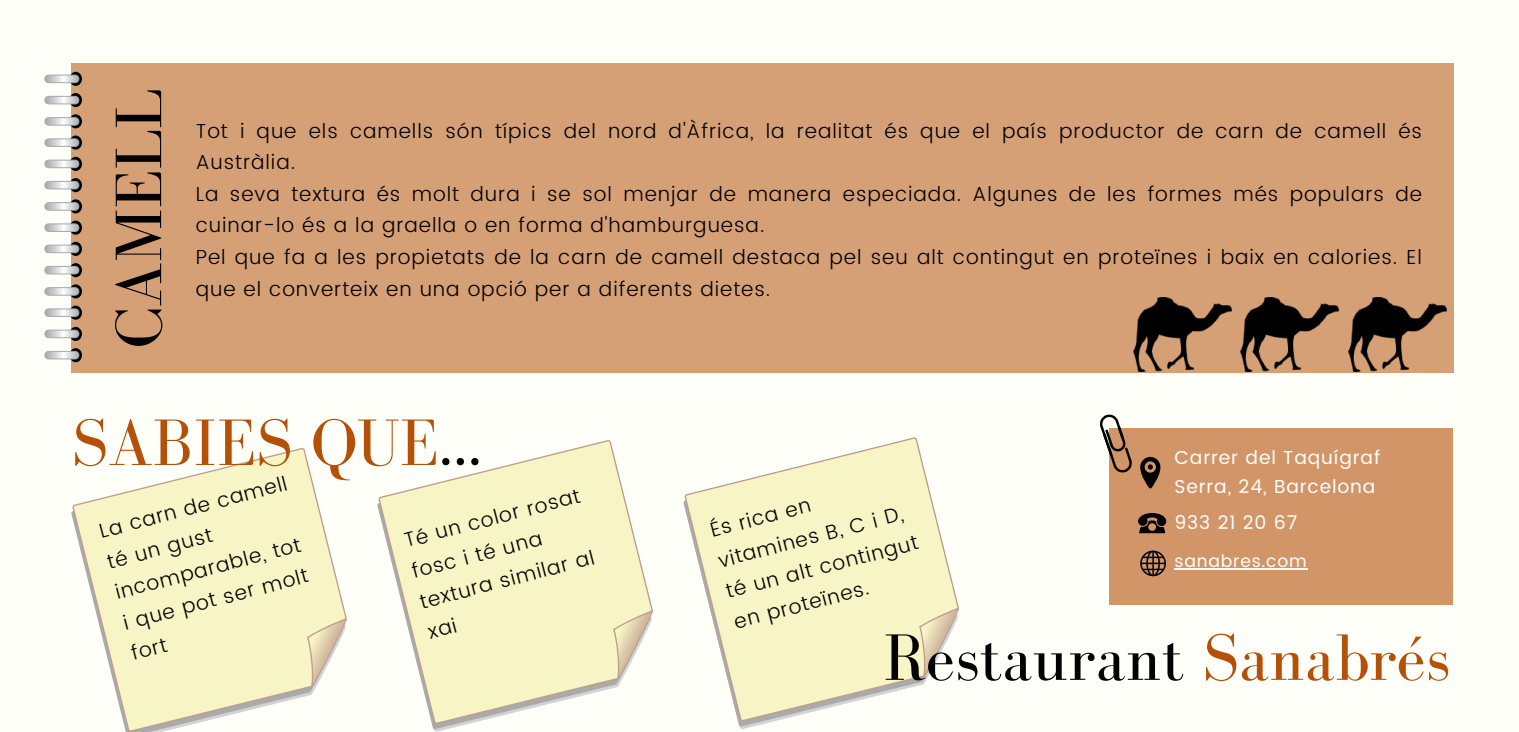
<style>
.page{position:relative;width:1519px;height:732px;background:#fff}
.page>*{position:absolute;margin:0;border:0;box-sizing:border-box;transform-origin:0 0}
.t1{font:67.5px "Bodoni FLF";color:#000}
.t2{font:67.5px "Bodoni FLF";color:#b45008}
.t3{font:300 20.25px/31.3px "Poppins";letter-spacing:.045em;color:#000}
.t4{font:18.75px/29.2px "Poppins";letter-spacing:.045em;color:#fff}
.t5{font:17.25px "Poppins";letter-spacing:.045em;color:#fff}
.s1{color:#000}
.s2{color:#b45008}
</style>
<div class="page">
<div style="left:0;top:0;width:1519px;height:731px;background:#fffff9"></div>
<div style="left:71px;top:63px;width:1382px;height:309px;background:#d6a077"></div>
<div style="left:1109px;top:427px;width:344px;height:177px;background:#d19567"></div>
<svg style="left:1100px;top:414px;width:32px;height:58px"></svg>
<svg style="left:1140px;top:456px;width:20px;height:32px"></svg>
<svg style="left:1138px;top:513px;width:28px;height:20px"></svg>
<svg style="left:1140px;top:550px;width:26px;height:26px"></svg>
<svg style="left:45px;top:72px;width:37px;height:290px"></svg>
<img style="left:1348px;top:297px;width:98px;height:74px">
<img style="left:1241px;top:297px;width:97px;height:74px">
<img style="left:1133px;top:297px;width:98px;height:74px">
<svg style="left:71px;top:448px;width:276px;height:283px"></svg>
<svg style="left:306px;top:617px;width:41px;height:70px"></svg>
<svg style="left:377px;top:440px;width:276px;height:284px"></svg>
<svg style="left:612px;top:609px;width:41px;height:70px"></svg>
<svg style="left:683px;top:437px;width:276px;height:285px"></svg>
<svg style="left:918px;top:606px;width:41px;height:70px"></svg>
<hr style="left:1174px;top:567px;width:133px;height:1px;background:#fff">
<h1 class="t1" style="left:102px;top:348px;width:261px;rotate:-90deg">CAMELL</h1>
<p class="t3" style="left:196px;top:115px;width:1228px">Tot i que els camells són típics del nord d'Àfrica, la realitat és que el país productor de carn de camell és Austràlia.<br>La seva textura és molt dura i se sol menjar de manera especiada. Algunes de les formes més populars de cuinar-lo és a la graella o en forma d'hamburguesa.<br>Pel que fa a les propietats de la carn de camell destaca pel seu alt contingut en proteïnes i baix en calories. El que el converteix en una opció per a diferents dietes.</p>
<h1 class="t2" style="left:71px;top:406px;width:412px">SABIES QUE<span class="s1">...</span></h1>
<p class="t3" style="left:95px;top:517px;width:196px;rotate:-15deg">La carn de camell té un gust incomparable, tot i que pot ser molt fort</p>
<p class="t3" style="left:400px;top:526px;width:183px;rotate:-15deg">Té un color rosat fosc i té una textura similar al xai</p>
<p class="t3" style="left:706px;top:515px;width:199px;rotate:-15deg">És rica en vitamines B, C i D, té un alt contingut en proteïnes.</p>
<p class="t4" style="left:1174px;top:443px;width:207px">Carrer del Taquígraf<br>Serra, 24, Barcelona</p>
<p class="t4" style="left:1174px;top:507px;width:124px">933 21 20 67</p>
<p class="t5" style="left:1174px;top:550px;width:134px">sanabres.com</p>
<h1 class="t1" style="left:883px;top:620px;width:568px">Restaurant <span class="s2">Sanabrés</span></h1>
</div>
